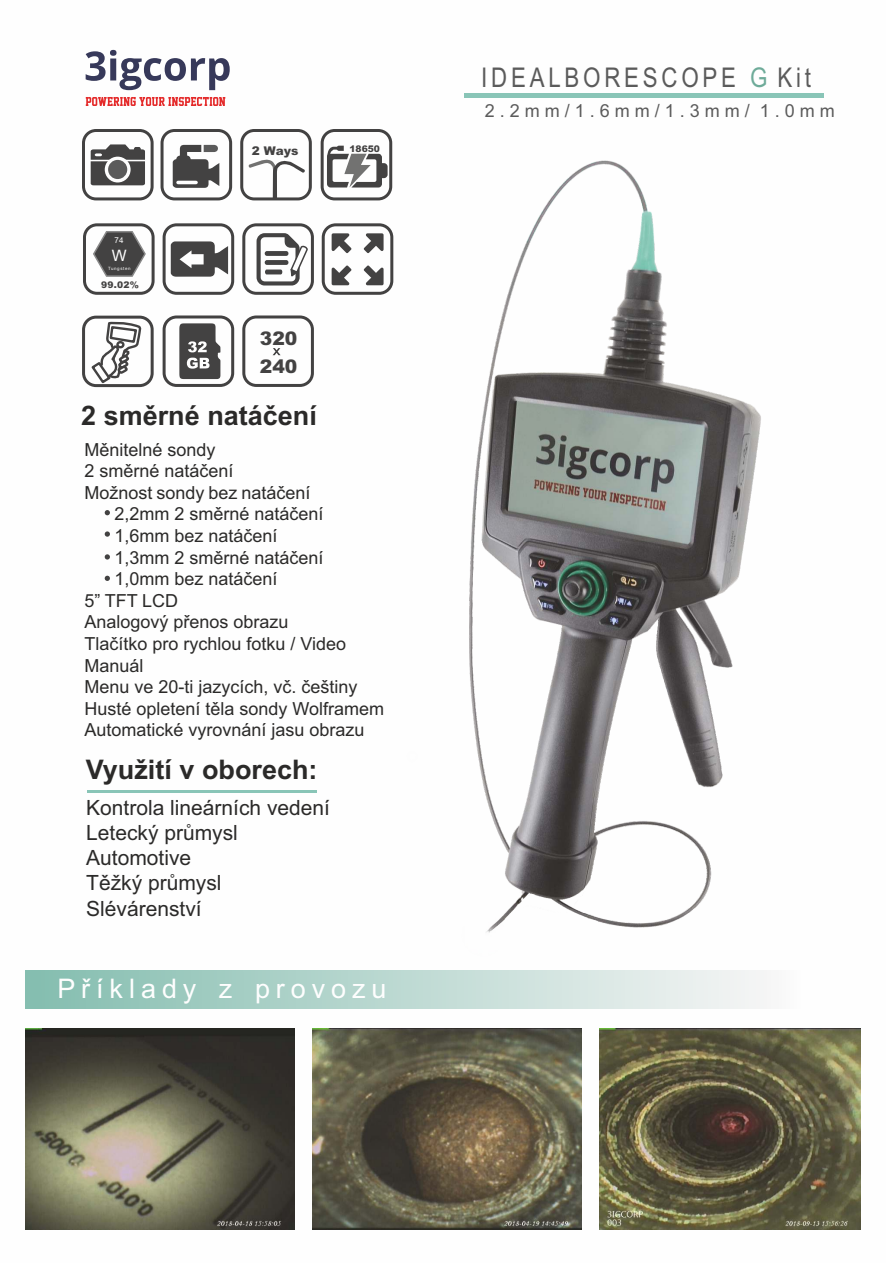
<style>
.page{position:relative;width:893px;height:1263px;background:#fff}
.page>*{position:absolute;margin:0;border:0;box-sizing:border-box;transform-origin:0 0}
.t1{font:27.15px "Arial Narrow";letter-spacing:.14em;color:#5b5b5b}
.t2{font:700 27px "Arial";color:#2b2a29}
.t3{font:27px "Arial";letter-spacing:.22em;color:#fefefe}
.t4{font:21px/25.2px "Arial";color:#2b2a29}
.t5{font:900 18.75px/27.9px "Arial";color:#434242}
.t6{font:18px "Arial";color:#2b2a29}
.t7{font:18px "Arial";color:#5b5b5b}
.t8{font:15.75px "Arial";color:#fefefe}
.t9{font:900 12px "Arial";color:#434242}
.t10{font:900 9.15px "Arial";color:#434242}
.t11{font:7.95px "Arial";color:#fefefe}
.t12{font:4.35px "Arial";letter-spacing:.14em;color:#fefefe}
.s1{color:#6eab99}
</style>
<div class="page">
<svg style="left:26px;top:970px;width:262px;height:38px;background:#97c6bb"></svg>
<img style="left:288px;top:130px;width:476px;height:904px">
<img style="left:26px;top:1028px;width:269px;height:202px">
<img style="left:313px;top:1028px;width:268px;height:202px">
<img style="left:599px;top:1028px;width:262px;height:202px">
<svg style="left:86px;top:50px;width:144px;height:40px"></svg>
<svg style="left:86px;top:97px;width:139px;height:9px"></svg>
<div style="left:244px;top:317px;width:68px;height:68px;background:#fefefe;border-radius:13px"></div>
<div style="left:242px;top:315px;width:72px;height:72px;border:3px solid #434242;border-radius:13px"></div>
<div style="left:242px;top:130px;width:68px;height:69px;background:#fefefe;border-radius:13px"></div>
<div style="left:240px;top:129px;width:72px;height:71px;border:3px solid #434242;border-radius:13px"></div>
<svg style="left:249px;top:159px;width:56px;height:39px"></svg>
<div style="left:82px;top:129px;width:72px;height:71px;border:3px solid #434242;border-radius:13px"></div>
<svg style="left:91px;top:144px;width:54px;height:41px"></svg>
<div style="left:161px;top:129px;width:71px;height:71px;border:3px solid #434242;border-radius:13px"></div>
<svg style="left:173px;top:145px;width:46px;height:43px"></svg>
<div style="left:322px;top:130px;width:69px;height:69px;background:#fefefe;border-radius:13px"></div>
<div style="left:321px;top:129px;width:71px;height:71px;border:3px solid #434242;border-radius:13px"></div>
<svg style="left:327px;top:146px;width:61px;height:42px"></svg>
<div style="left:83px;top:223px;width:72px;height:72px;border:3px solid #434242;border-radius:13px"></div>
<svg style="left:93px;top:231px;width:53px;height:46px"></svg>
<div style="left:163px;top:223px;width:71px;height:72px;border:3px solid #434242;border-radius:13px"></div>
<div style="left:163px;top:315px;width:71px;height:72px;border:3px solid #434242;border-radius:13px"></div>
<svg style="left:171px;top:241px;width:57px;height:36px"></svg>
<div style="left:244px;top:225px;width:68px;height:68px;background:#fefefe;border-radius:13px"></div>
<div style="left:242px;top:223px;width:72px;height:72px;border:3px solid #434242;border-radius:13px"></div>
<svg style="left:257px;top:233px;width:51px;height:52px"></svg>
<div style="left:323px;top:225px;width:69px;height:68px;background:#fefefe;border-radius:13px"></div>
<div style="left:322px;top:223px;width:71px;height:72px;border:3px solid #434242;border-radius:13px"></div>
<svg style="left:332px;top:233px;width:20px;height:20px"></svg>
<svg style="left:332px;top:265px;width:20px;height:20px"></svg>
<svg style="left:363px;top:233px;width:21px;height:20px"></svg>
<svg style="left:364px;top:265px;width:20px;height:20px"></svg>
<div style="left:82px;top:316px;width:72px;height:71px;border:3px solid #434242;border-radius:13px"></div>
<svg style="left:89px;top:320px;width:53px;height:68px"></svg>
<svg style="left:179px;top:323px;width:41px;height:56px;background:#656464"></svg>
<svg style="left:105px;top:510px;width:5px;height:5px"></svg>
<svg style="left:105px;top:531px;width:5px;height:6px"></svg>
<svg style="left:105px;top:554px;width:5px;height:6px"></svg>
<svg style="left:105px;top:576px;width:5px;height:5px"></svg>
<svg style="left:273px;top:348px;width:8px;height:7px"></svg>
<img style="left:88px;top:790px;width:228px;height:2px">
<p class="t11" style="left:115px;top:237px;width:10px">74</p>
<p class="t8" style="left:112px;top:249px;width:16px">W</p>
<p class="t12" style="left:108px;top:267px;width:24px">Tungsten</p>
<p class="t10" style="left:101px;top:281px;width:39px">99.02%</p>
<p class="t9" style="left:252px;top:146px;width:48px">2 Ways</p>
<p class="t10" style="left:349px;top:145px;width:32px">18650</p>
<p class="t5" style="left:260px;top:326px;width:39px">320<br>240</p>
<h2 class="t2" style="left:81px;top:405px;width:237px">2 směrné natáčení</h2>
<p class="t6" style="left:84px;top:442px;width:133px">Měnitelné sondy</p>
<p class="t6" style="left:84px;top:464px;width:151px">2 směrné natáčení</p>
<p class="t6" style="left:84px;top:486px;width:228px">Možnost sondy bez natáčení</p>
<p class="t6" style="left:114px;top:507px;width:211px">2,2mm 2 směrné natáčení</p>
<p class="t6" style="left:114px;top:529px;width:165px">1,6mm bez natáčení</p>
<p class="t6" style="left:114px;top:550px;width:211px">1,3mm 2 směrné natáčení</p>
<p class="t6" style="left:114px;top:572px;width:165px">1,0mm bez natáčení</p>
<p class="t6" style="left:84px;top:594px;width:95px">5” TFT LCD</p>
<p class="t6" style="left:84px;top:615px;width:206px">Analogový přenos obrazu</p>
<p class="t6" style="left:84px;top:637px;width:263px">Tlačítko pro rychlou fotku / Video</p>
<p class="t6" style="left:84px;top:658px;width:61px">Manuál</p>
<p class="t6" style="left:84px;top:680px;width:275px">Menu ve 20-ti jazycích, vč. češtiny</p>
<p class="t6" style="left:84px;top:702px;width:301px">Husté opletení těla sondy Wolframem</p>
<p class="t6" style="left:84px;top:723px;width:282px">Automatické vyrovnání jasu obrazu</p>
<h2 class="t2" style="left:86px;top:759px;width:233px">Využití v oborech:</h2>
<p class="t4" style="left:86px;top:797px;width:245px">Kontrola lineárních vedení<br>Letecký průmysl<br>Automotive<br>Těžký průmysl<br>Slévárenství</p>
<h2 class="t3" style="left:57px;top:978px;width:331px">Příklady z provozu</h2>
<h1 class="t1" style="left:481px;top:68px;width:331px">IDEALBORESCOPE <span class="s1">G</span> Kit</h1>
<p class="t7" style="left:485px;top:104px;width:352px">2 . 2 m m / 1 . 6 m m / 1 . 3 m m / 1 . 0 m m</p>
</div>
